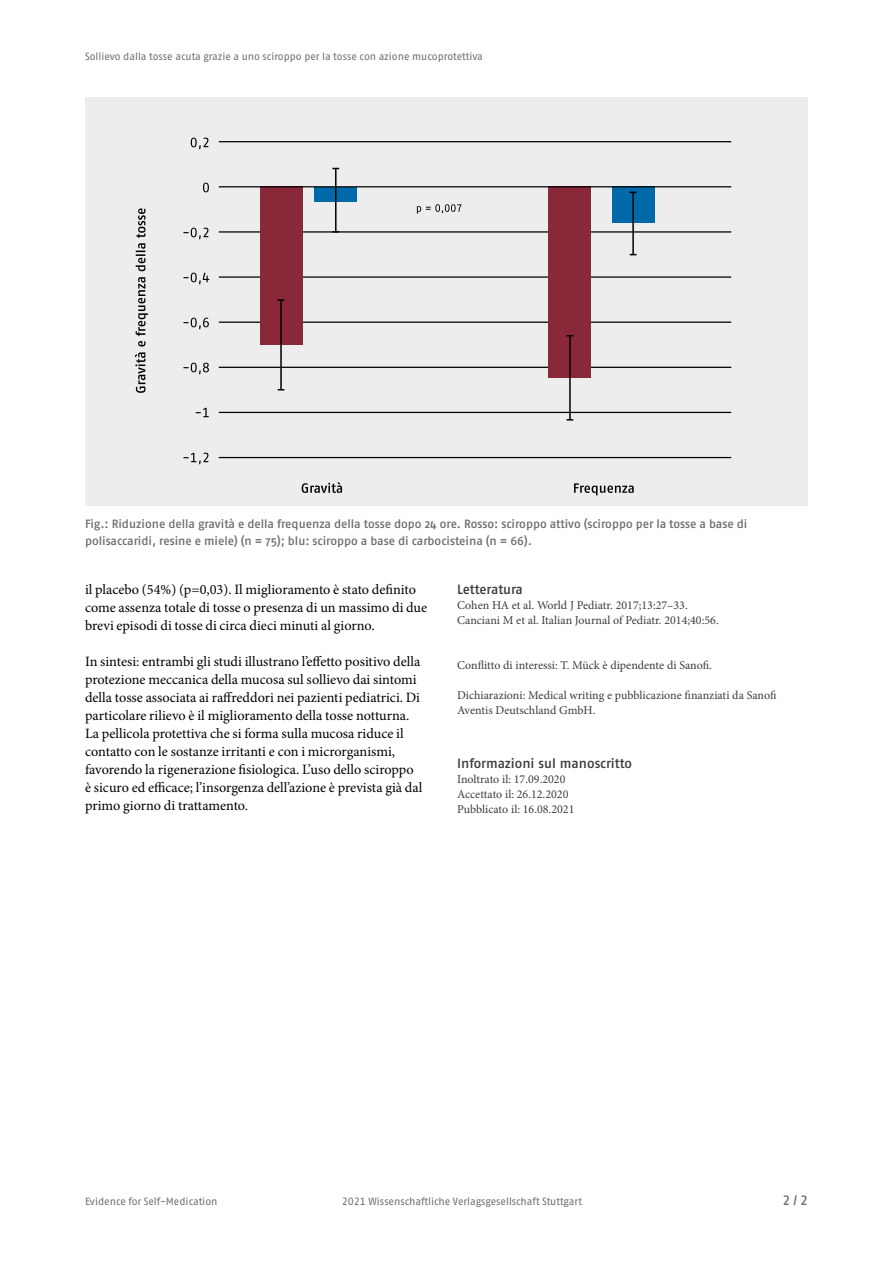
<style>
.page{position:relative;width:893px;height:1263px;background:#fff}
.page>*{position:absolute;margin:0;border:0;box-sizing:border-box;transform-origin:0 0}
.t1{font:14.25px/18px "Minion Pro";color:#000}
.t2{font:500 13.5px "Fago Pro";letter-spacing:-.005em;color:#3c3c3b}
.t3{font:500 13.5px "Fago Pro";color:#706f6f}
.t4{font:12px/15px "Minion Pro";color:#3c3c3b}
.t5{font:500 12px/16.5px "Fago Pro";color:#706f6f}
.t6{font:10.5px "Fago Pro";color:#706f6f}
</style>
<div class="page">
<div style="left:85px;top:98px;width:723px;height:408px;background:#ededee"></div>
<svg style="left:417px;top:204px;width:44px;height:10px"></svg>
<svg style="left:183px;top:453px;width:25px;height:11px"></svg>
<svg style="left:196px;top:408px;width:13px;height:9px"></svg>
<svg style="left:183px;top:363px;width:26px;height:11px"></svg>
<svg style="left:183px;top:318px;width:26px;height:11px"></svg>
<svg style="left:183px;top:273px;width:26px;height:11px"></svg>
<svg style="left:183px;top:228px;width:25px;height:11px"></svg>
<svg style="left:203px;top:183px;width:6px;height:9px"></svg>
<svg style="left:191px;top:138px;width:17px;height:11px"></svg>
<hr style="left:219px;top:141px;width:512px;height:1px;background:#000">
<hr style="left:219px;top:231px;width:512px;height:2px;background:#000">
<hr style="left:219px;top:276px;width:512px;height:2px;background:#000">
<hr style="left:219px;top:322px;width:512px;height:1px;background:#000">
<hr style="left:219px;top:367px;width:512px;height:1px;background:#000">
<hr style="left:219px;top:412px;width:512px;height:1px;background:#000">
<hr style="left:219px;top:457px;width:512px;height:1px;background:#000">
<div style="left:260px;top:187px;width:42px;height:158px;background:#8a2738"></div>
<div style="left:549px;top:187px;width:42px;height:191px;background:#8a2738"></div>
<div style="left:314px;top:187px;width:43px;height:14px;background:#0069a9"></div>
<div style="left:612px;top:187px;width:42px;height:36px;background:#0069a9"></div>
<hr style="left:280px;top:300px;width:2px;height:90px;background:#000">
<hr style="left:569px;top:336px;width:2px;height:84px;background:#000">
<hr style="left:632px;top:192px;width:2px;height:63px;background:#000">
<hr style="left:219px;top:186px;width:512px;height:1px;background:#000">
<hr style="left:335px;top:168px;width:2px;height:64px;background:#000">
<svg style="left:135px;top:208px;width:13px;height:185px"></svg>
<svg style="left:302px;top:482px;width:332px;height:13px"></svg>
<p class="t6" style="left:85px;top:50px;width:399px">Sollievo dalla tosse acuta grazie a uno sciroppo per la tosse con azione mucoprotettiva</p>
<p class="t5" style="left:85px;top:516px;width:664px">Fig.: Riduzione della gravità e della frequenza della tosse dopo 24 ore. Rosso: sciroppo attivo (sciroppo per la tosse a base di polisaccaridi, resine e miele) (n = 75); blu: sciroppo a base di carbocisteina (n = 66).</p>
<p class="t1" style="left:85px;top:581px;width:344px">il placebo (54%) (p=0,03). Il miglioramento è stato definito come assenza totale di tosse o presenza di un massimo di due brevi episodi di tosse di circa dieci minuti al giorno.</p>
<p class="t1" style="left:85px;top:653px;width:339px">In sintesi: entrambi gli studi illustrano l’effetto positivo della protezione meccanica della mucosa sul sollievo dai sintomi della tosse associata ai raffreddori nei pazienti pediatrici. Di particolare rilievo è il miglioramento della tosse notturna.<br>La pellicola protettiva che si forma sulla mucosa riduce il contatto con le sostanze irritanti e con i microrganismi, favorendo la rigenerazione fisiologica. L’uso dello sciroppo è sicuro ed efficace; l’insorgenza dell’azione è prevista già dal primo giorno di trattamento.</p>
<p class="t2" style="left:457px;top:581px;width:67px">Letteratura</p>
<p class="t4" style="left:457px;top:598px;width:263px">Cohen HA et al. World J Pediatr. 2017;13:27–33.<br>Canciani M et al. Italian Journal of Pediatr. 2014;40:56.</p>
<p class="t4" style="left:457px;top:658px;width:256px">Conflitto di interessi: T. Mück è dipendente di Sanofi.</p>
<p class="t4" style="left:457px;top:688px;width:321px">Dichiarazioni: Medical writing e pubblicazione finanziati da Sanofi<br>Aventis Deutschland GmbH.</p>
<p class="t2" style="left:457px;top:755px;width:176px">Informazioni sul manoscritto</p>
<p class="t4" style="left:457px;top:772px;width:119px">Inoltrato il: 17.09.2020<br>Accettato il: 26.12.2020<br>Pubblicato il: 16.08.2021</p>
<p class="t6" style="left:85px;top:1195px;width:134px">Evidence for Self-Medication</p>
<p class="t6" style="left:342px;top:1195px;width:242px">2021 Wissenschaftliche Verlagsgesellschaft Stuttgart</p>
<p class="t3" style="left:782px;top:1192px;width:27px">2 / 2</p>
</div>
